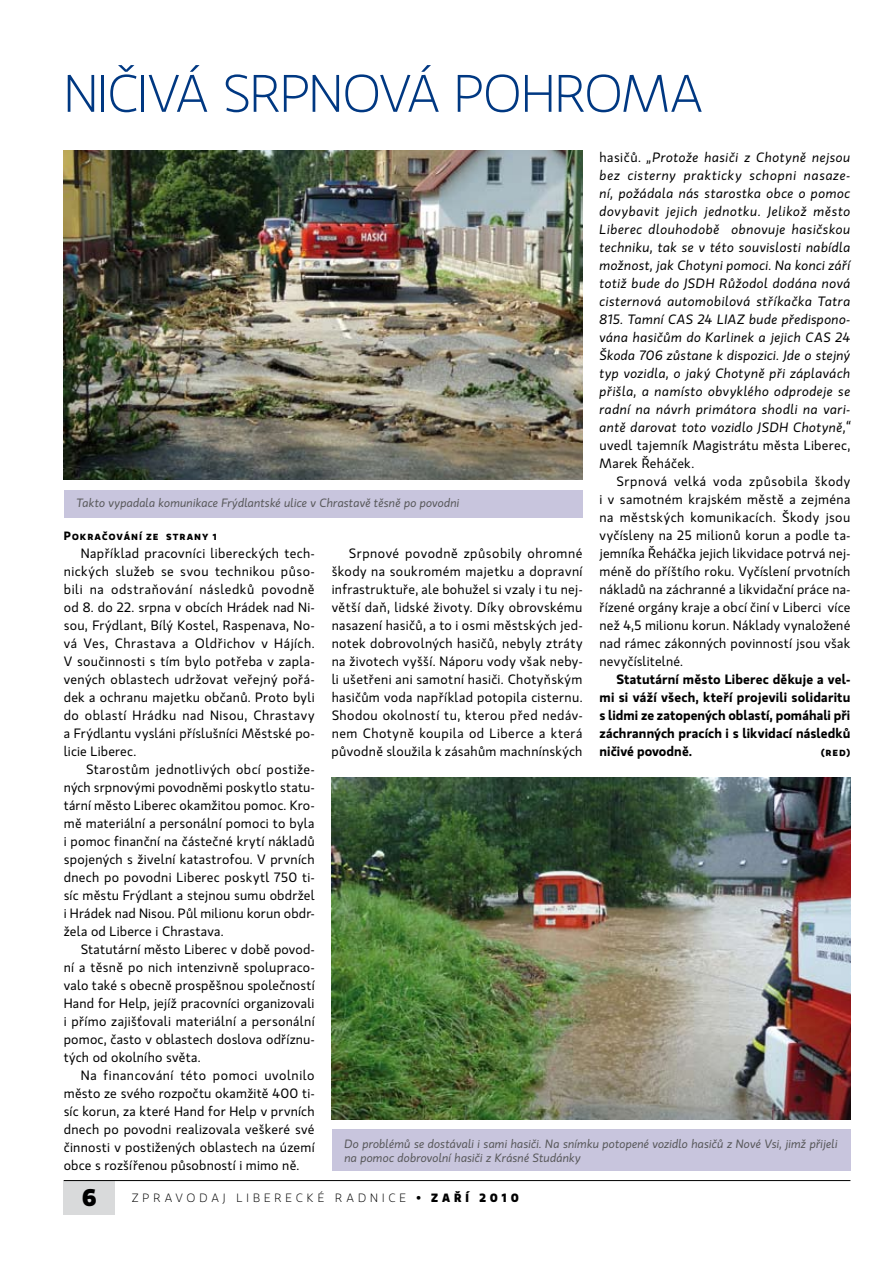
<style>
.page{position:relative;width:893px;height:1263px;background:#fff}
.page>*{position:absolute;margin:0;border:0;box-sizing:border-box;transform-origin:0 0}
.t1{font:300 52.5px "Gloriola Std";letter-spacing:-.02em;color:#003882}
.t2{font:700 24px "Gloriola Std";color:#000}
.t3{font:13.5px/18px "Gloriola Std";letter-spacing:.015em;color:#000;text-align:justify}
.t4{font:italic 13.5px/18px "Gloriola Std";letter-spacing:.025em;color:#000;text-align:justify}
.t5{font:600 13.5px/18px "Gloriola Std";letter-spacing:.01em;color:#000;text-align:justify}
.t6{font:italic 12px/13.5px "Gloriola Std";letter-spacing:.005em;color:#58585a}
.t7{font:300 12px "Gloriola Std";letter-spacing:.325em;color:#000}
.t8{font:600 12px "Gloriola Std";letter-spacing:.08em;color:#000}
.s1{font-style:normal}
.s2{font-weight:700}
</style>
<div class="page">
<div style="left:64px;top:1180px;width:51px;height:34px;background:#d9dadb"></div>
<hr style="left:64px;top:1180px;width:786px;height:1px;background:#000">
<div style="left:332px;top:1129px;width:518px;height:41px;background:#c8c5dd"></div>
<img style="left:332px;top:778px;width:518px;height:342px">
<img style="left:64px;top:150px;width:519px;height:330px">
<div style="left:64px;top:490px;width:519px;height:28px;background:#c8c5dd"></div>
<h1 class="t1" style="left:64px;top:59px;width:641px">N IČIVÁ SRPNOVÁ POHROMA</h1>
<p class="t4" style="left:599px;top:148px;width:252px"><span class="s1">hasičů.</span> „Protože hasiči z Chotyně nejsou bez cisterny prakticky schopni nasaze&shy;ní, požádala nás starostka obce o pomoc dovybavit jejich jednotku. Jelikož město Liberec dlouhodobě obnovuje hasičskou techniku, tak se v této souvislosti nabídla možnost, jak Chotyni pomoci. Na konci září totiž bude do JSDH Růžodol dodána nová cisternová automobilová stříkačka Tatra 815. Tamní CAS 24 LIAZ bude předispono&shy;vána hasičům do Karlinek a jejich CAS 24<br>Škoda 706 zůstane k dispozici. Jde o stejný typ vozidla, o jaký Chotyně při záplavách přišla, a namísto obvyklého odprodeje se radní na návrh primátora shodli na vari&shy;antě darovat toto vozidlo JSDH Chotyně,“</p>
<p class="t3" style="left:599px;top:436px;width:252px">uvedl tajemník Magistrátu města Liberec,<br>Marek Řeháček.</p>
<p class="t3" style="left:599px;top:472px;width:252px;text-indent:17px">Srpnová velká voda způsobila škody i v samotném krajském městě a zejména na městských komunikacích. Škody jsou vyčísleny na 25 milionů korun a podle ta&shy;jemníka Řeháčka jejich likvidace potrvá nej&shy;méně do příštího roku. Vyčíslení prvotních nákladů na záchranné a likvidační práce na&shy;řízené orgány kraje a obcí činí v Liberci více než 4,5 milionu korun. Náklady vynaložené nad rámec zákonných povinností jsou však nevyčíslitelné.</p>
<p class="t5" style="left:599px;top:670px;width:252px;text-indent:17px">Statutární město Liberec děkuje a vel&shy;mi si váží všech, kteří projevili solidaritu s lidmi ze zatopených oblastí, pomáhali při záchranných pracích i s likvidací následků ničivé povodně.</p>
<p class="t6" style="left:77px;top:496px;width:384px">Takto vypadala komunikace Frýdlantské ulice v Chrastavě těsně po povodni</p>
<p class="t8" style="left:64px;top:527px;width:154px">Pokračování ze strany 1</p>
<p class="t3" style="left:64px;top:544px;width:252px;text-indent:17px">Například pracovníci libereckých tech&shy;nických služeb se svou technikou půso&shy;bili na odstraňování následků povodně od 8. do 22. srpna v obcích Hrádek nad Ni&shy;sou, Frýdlant, Bílý Kostel, Raspenava, No&shy;vá Ves, Chrastava a Oldřichov v Hájích.<br>V součinnosti s tím bylo potřeba v zapla&shy;vených oblastech udržovat veřejný pořá&shy;dek a ochranu majetku občanů. Proto byli do oblastí Hrádku nad Nisou, Chrastavy a Frýdlantu vysláni příslušníci Městské po&shy;licie Liberec.</p>
<p class="t3" style="left:64px;top:760px;width:252px;text-indent:22px">Starostům jednotlivých obcí postiže&shy;ných srpnovými povodněmi poskytlo statu&shy;tární město Liberec okamžitou pomoc. Kro&shy;mě materiální a personální pomoci to byla i pomoc finanční na částečné krytí nákladů spojených s živelní katastrofou. V prvních dnech po povodni Liberec poskytl 750 ti&shy;síc městu Frýdlant a stejnou sumu obdržel i Hrádek nad Nisou. Půl milionu korun obdr&shy;žela od Liberce i Chrastava.</p>
<p class="t3" style="left:64px;top:940px;width:252px;text-indent:17px">Statutární město Liberec v době povod&shy;ní a těsně po nich intenzivně spolupraco&shy;valo také s obecně prospěšnou společností Hand for Help, jejíž pracovníci organizovali i přímo zajišťovali materiální a personální pomoc, často v oblastech doslova odříznu&shy;tých od okolního světa.</p>
<p class="t3" style="left:64px;top:1066px;width:252px;text-indent:17px">Na financování této pomoci uvolnilo město ze svého rozpočtu okamžitě 400 ti&shy;síc korun, za které Hand for Help v prvních dnech po povodni realizovala veškeré své činnosti v postižených oblastech na území obce s rozšířenou působností i mimo ně.</p>
<p class="t3" style="left:332px;top:544px;width:252px;text-indent:17px">Srpnové povodně způsobily ohromné škody na soukromém majetku a dopravní infrastruktuře, ale bohužel si vzaly i tu nej&shy;větší daň, lidské životy. Díky obrovskému nasazení hasičů, a to i osmi městských jed&shy;notek dobrovolných hasičů, nebyly ztráty na životech vyšší. Náporu vody však neby&shy;li ušetřeni ani samotní hasiči. Chotyňským hasičům voda například potopila cisternu.<br>Shodou okolností tu, kterou před nedáv&shy;nem Chotyně koupila od Liberce a která původně sloužila k zásahům machnínských</p>
<p class="t8" style="left:821px;top:743px;width:31px">(red)</p>
<p class="t6" style="left:344px;top:1137px;width:495px">Do problémů se dostávali i sami hasiči. Na snímku potopené vozidlo hasičů z Nové Vsi, jimž přijeli na pomoc dobrovolní hasiči z Krásné Studánky</p>
<h2 class="t2" style="left:82px;top:1180px;width:16px">6</h2>
<p class="t7" style="left:132px;top:1190px;width:388px">ZPRAVODAJ LIBERECKÉ RADNICE <span class="s2">• zaří 2010</span></p>
</div>
